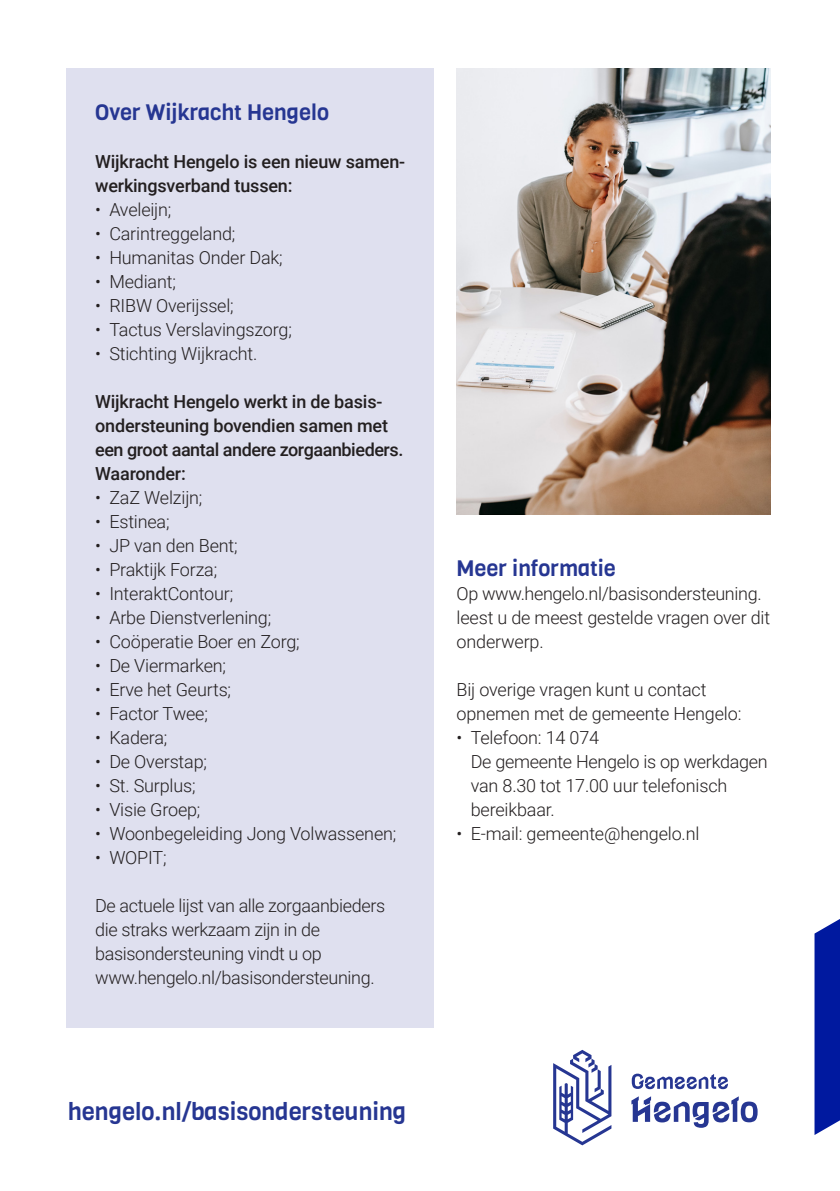
<style>
.page{position:relative;width:840px;height:1191px;background:#fff}
.page>*{position:absolute;margin:0;border:0;box-sizing:border-box;transform-origin:0 0}
.t1{font:24px "Viga";color:#263692}
.t2{font:22px "Viga";color:#263692}
.t3{font:300 18px/24px "Roboto";letter-spacing:-.01em;color:#231f20}
.t4{font:500 18px/24px "Roboto";letter-spacing:-.01em;color:#231f20}
</style>
<div class="page">
<svg style="left:553px;top:1049px;width:58px;height:96px"></svg>
<svg style="left:631px;top:1096px;width:126px;height:31px"></svg>
<svg style="left:631px;top:1073px;width:96px;height:16px"></svg>
<svg style="left:814px;top:919px;width:25px;height:216px;background:#162ca7"></svg>
<img style="left:456px;top:68px;width:313px;height:446px">
<div style="left:67px;top:68px;width:367px;height:959px;background:#dfe0ef"></div>
<p class="t2" style="left:95px;top:98px;width:235px">Over Wijkracht Hengelo</p>
<p class="t4" style="left:95px;top:149px;width:311px">Wijkracht Hengelo is een nieuw samen&shy;werkingsverband tussen:</p>
<p class="t3" style="left:95px;top:197px;width:78px">• Aveleijn;</p>
<p class="t3" style="left:95px;top:221px;width:142px">• Carintreggeland;</p>
<p class="t3" style="left:95px;top:245px;width:189px">• Humanitas Onder Dak;</p>
<p class="t3" style="left:95px;top:269px;width:82px">• Mediant;</p>
<p class="t3" style="left:95px;top:293px;width:140px">• RIBW Overijssel;</p>
<p class="t3" style="left:95px;top:317px;width:198px">• Tactus Verslavingszorg;</p>
<p class="t3" style="left:95px;top:341px;width:164px">• Stichting Wijkracht.</p>
<p class="t4" style="left:95px;top:389px;width:309px">Wijkracht Hengelo werkt in de basis&shy;ondersteuning bovendien samen met een groot aantal andere zorgaanbieders.<br>Waaronder:</p>
<p class="t3" style="left:95px;top:485px;width:109px">• ZaZ Welzijn;</p>
<p class="t3" style="left:95px;top:509px;width:76px">• Estinea;</p>
<p class="t3" style="left:95px;top:533px;width:144px">• JP van den Bent;</p>
<p class="t3" style="left:95px;top:557px;width:123px">• Praktijk Forza;</p>
<p class="t3" style="left:95px;top:581px;width:139px">• InteraktContour;</p>
<p class="t3" style="left:95px;top:605px;width:177px">• Arbe Dienstverlening;</p>
<p class="t3" style="left:95px;top:629px;width:206px">• Coöperatie Boer en Zorg;</p>
<p class="t3" style="left:95px;top:653px;width:132px">• De Viermarken;</p>
<p class="t3" style="left:95px;top:677px;width:137px">• Erve het Geurts;</p>
<p class="t3" style="left:95px;top:701px;width:114px">• Factor Twee;</p>
<p class="t3" style="left:95px;top:725px;width:74px">• Kadera;</p>
<p class="t3" style="left:95px;top:749px;width:113px">• De Overstap;</p>
<p class="t3" style="left:95px;top:773px;width:102px">• St. Surplus;</p>
<p class="t3" style="left:95px;top:797px;width:107px">• Visie Groep;</p>
<p class="t3" style="left:95px;top:821px;width:302px">• Woonbegeleiding Jong Volwassenen;</p>
<p class="t3" style="left:95px;top:845px;width:73px">• WOPIT;</p>
<p class="t3" style="left:95px;top:893px;width:291px">De actuele lijst van alle zorgaanbieders die straks werkzaam zijn in de basisondersteuning vindt u op www.hengelo.nl/basisondersteuning.</p>
<h1 class="t1" style="left:68px;top:1095px;width:339px">hengelo.nl/basisondersteuning</h1>
<p class="t2" style="left:456px;top:554px;width:161px">Meer informatie</p>
<p class="t3" style="left:456px;top:581px;width:315px">Op www.hengelo.nl/basisondersteuning. leest u de meest gestelde vragen over dit onderwerp.</p>
<p class="t3" style="left:456px;top:677px;width:286px">Bij overige vragen kunt u contact opnemen met de gemeente Hengelo:</p>
<p class="t3" style="left:470px;top:725px;width:298px;text-indent:-14px">• Telefoon: 14 074<br>De gemeente Hengelo is op werkdagen van 8.30 tot 17.00 uur telefonisch bereikbaar.</p>
<p class="t3" style="left:456px;top:821px;width:244px">• E-mail: gemeente@hengelo.nl</p>
</div>
